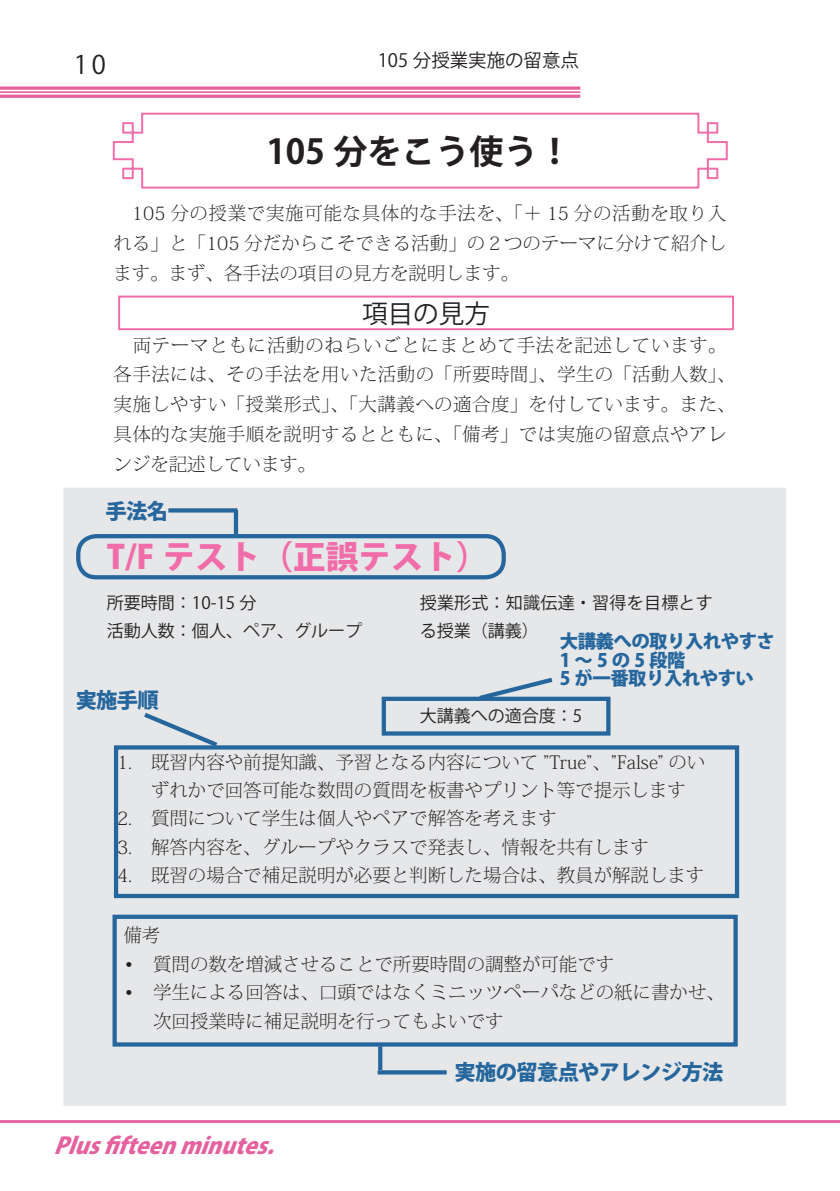
<style>
.page{position:relative;width:840px;height:1191px;background:#fff}
.page>*{position:absolute;margin:0;border:0;box-sizing:border-box;transform-origin:0 0}
.t1{font:700 34px "Koz Go Pro";color:#231f20}
.t2{font:800 32.6px "Koz Go Pro";color:#f16daa}
.t3{font:25.6px "Koz Go Pro";color:#231f20}
.t4{font:italic 800 22.6px "Koz Go Pr 6 N";color:#e5609e}
.t5{font:800 21.2px "Koz Go Pro";letter-spacing:-.03em;color:#25669d}
.t6{font:200 18.4px/29.8px "Koz Min Pro";color:#231f20}
.t7{font:200 18.4px/29.8px "Koz Min Pro";letter-spacing:.025em;color:#231f20}
.t8{font:800 18.4px/18.4px "Koz Go Pro";letter-spacing:-.03em;color:#25669d}
.t9{font:18.4px "Koz Go Pro";color:#231f20}
.t10{font:17px/28.4px "Koz Go Pro";color:#231f20}
</style>
<div class="page">
<svg style="left:0;top:86px;width:580px;height:4px;background:#e97db0"></svg>
<hr style="left:0;top:91px;width:580px;height:2px;background:#e5609e">
<hr style="left:0;top:95px;width:580px;height:3px;background:#e5609e">
<hr style="left:0;top:1120px;width:839px;height:3px;background:#e5609e">
<div style="left:63px;top:488px;width:722px;height:618px;background:#e6e7e9"></div>
<svg style="left:112px;top:112px;width:616px;height:77px"></svg>
<div style="left:118px;top:296px;width:615px;height:34px;border:2px solid #f16daa"></div>
<div style="left:76px;top:534px;width:429px;height:45px;border:4px solid #25669d;border-radius:18px"></div>
<div style="left:381px;top:696px;width:229px;height:39px;border:4px solid #25669d"></div>
<svg style="left:474px;top:677px;width:82px;height:24px"></svg>
<div style="left:114px;top:745px;width:624px;height:153px;border:4px solid #25669d"></div>
<div style="left:112px;top:914px;width:625px;height:132px;border:4px solid #25669d"></div>
<svg style="left:139px;top:713px;width:83px;height:37px"></svg>
<svg style="left:168px;top:508px;width:69px;height:4px"></svg>
<hr style="left:234px;top:510px;width:4px;height:24px;background:#25669d">
<svg style="left:377px;top:1070px;width:69px;height:4px"></svg>
<svg style="left:378px;top:1046px;width:4px;height:24px"></svg>
<h3 class="t3" style="left:74px;top:48px;width:34px">10</h3>
<p class="t9" style="left:377px;top:49px;width:202px">105 分授業実施の留意点</p>
<h1 class="t1" style="left:266px;top:129px;width:306px">105 分をこう使う！</h1>
<p class="t6" style="left:113px;top:198px;width:614px;text-align:justify">　105 分の授業で実施可能な具体的な手法を、「＋ 15 分の活動を取り入れる」と「105 分だからこそできる活動」の２つのテーマに分けて紹介します。まず、各手法の項目の見方を説明します。</p>
<h3 class="t3" style="left:362px;top:297px;width:129px">項目の見方</h3>
<p class="t7" style="left:113px;top:329px;width:632px">　両テーマともに活動のねらいごとにまとめて手法を記述しています。　各手法には、その手法を用いた活動の「所要時間」、学生の「活動人数」、実施しやすい「授業形式」、「大講義への適合度」を付しています。また、具体的な実施手順を説明するとともに、「備考」では実施の留意点やアレンジを記述しています。</p>
<p class="t5" style="left:105px;top:497px;width:64px">手法名</p>
<h2 class="t2" style="left:107px;top:536px;width:383px">T/F テスト（正誤テスト）</h2>
<p class="t10" style="left:107px;top:588px;width:257px">所要時間：10-15 分<br>活動人数：個人、ペア、グループ</p>
<p class="t10" style="left:419px;top:588px;width:294px">授業形式：知識伝達・習得を目標とする授業（講義）</p>
<p class="t8" style="left:559px;top:634px;width:217px">大講義への取り入れやすさ<br>1～5の5段階<br>5 が一番取り入れやすい</p>
<p class="t5" style="left:76px;top:686px;width:85px">実施手順</p>
<p class="t10" style="left:419px;top:702px;width:164px">大講義への適合度：5</p>
<p class="t6" style="left:151px;top:747px;width:555px;line-height:28.4px;text-indent:-34px">1. 既習内容や前提知識、予習となる内容について ”True”、”False” のいずれかで回答可能な数問の質問を板書やプリント等で提示します</p>
<p class="t6" style="left:117px;top:803px;width:441px">2. 質問について学生は個人やペアで解答を考えます</p>
<p class="t6" style="left:117px;top:831px;width:533px">3. 解答内容を、グループやクラスで発表し、情報を共有します</p>
<p class="t6" style="left:117px;top:860px;width:588px">4. 既習の場合で補足説明が必要と判断した場合は、教員が解説します</p>
<p class="t6" style="left:123px;top:919px;width:38px">備考</p>
<p class="t6" style="left:125px;top:948px;width:490px">• 質問の数を増減させることで所要時間の調整が可能です</p>
<p class="t6" style="left:153px;top:977px;width:573px;line-height:28.4px;text-indent:-28px">• 学生による回答は、口頭ではなくミニッツペーパなどの紙に書かせ、次回授業時に補足説明を行ってもよいです</p>
<p class="t4" style="left:54px;top:1133px;width:236px">Plusfifteenminutes.</p>
<p class="t5" style="left:454px;top:1058px;width:270px">実施の留意点やアレンジ方法</p>
</div>
